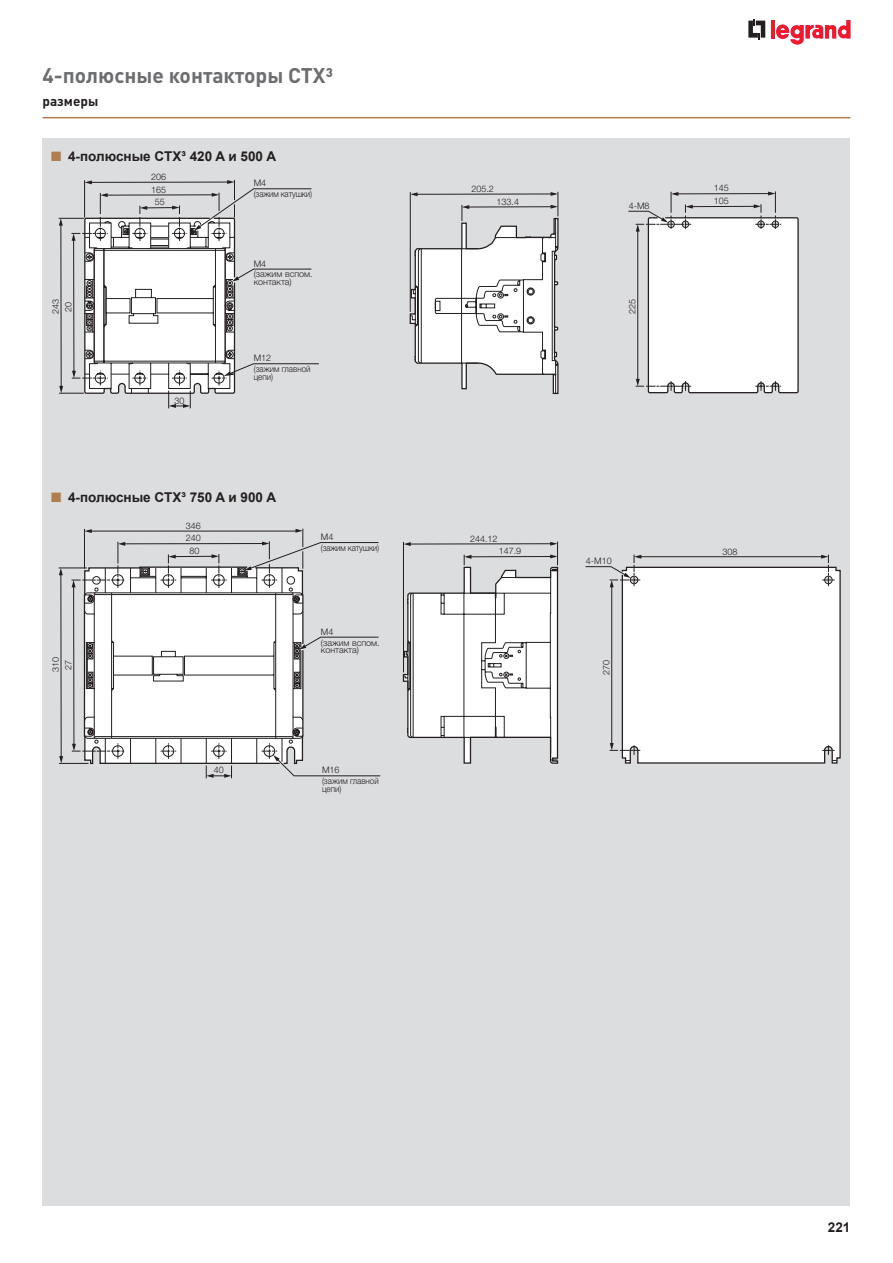
<style>
.page{position:relative;width:893px;height:1263px;background:#fff}
.page>*{position:absolute;margin:0;border:0;box-sizing:border-box;transform-origin:0 0}
.t1{font:700 21px "DIN Pro";color:#6c6d70}
.t2{font:700 13.5px "Arial";color:#231f20}
.t3{font:700 13.5px "DIN Pro";color:#231f20}
.t4{font:300 9px/10.8px "Helvetica Neue LTW1 G";color:#231f20}
.t5{font:300 9px/10.8px "Helvetica Neue LTW1 G";letter-spacing:-.02em;color:#231f20}
.t6{font:300 9px "Helvetica Neue LTW1 G";color:#231f20;scale:.9 1}
.s1{color:#b17e4e}
</style>
<div class="page">
<div style="left:43px;top:138px;width:807px;height:1067px;background:#dcdddf"></div>
<svg style="left:748px;top:19px;width:17px;height:20px"></svg>
<hr style="left:771px;top:20px;width:4px;height:18px;background:#ee1d23">
<svg style="left:776px;top:20px;width:74px;height:25px"></svg>
<hr style="left:43px;top:117px;width:807px;height:1px;background:#b17e4e">
<svg style="left:59px;top:180px;width:260px;height:228px"></svg>
<svg style="left:59px;top:529px;width:321px;height:249px"></svg>
<svg style="left:410px;top:192px;width:149px;height:202px"></svg>
<svg style="left:403px;top:542px;width:155px;height:222px"></svg>
<svg style="left:628px;top:191px;width:171px;height:202px"></svg>
<svg style="left:585px;top:554px;width:256px;height:210px"></svg>
<h1 class="t1" style="left:43px;top:61px;width:292px">4-полюсные контакторы CTX³</h1>
<h2 class="t3" style="left:43px;top:92px;width:57px">размеры</h2>
<h2 class="t2" style="left:51px;top:147px;width:227px"><span class="s1">■</span> 4-полюсные CTX³ 420 A и 500 A</h2>
<p class="t4" style="left:49px;top:314px;width:17px;line-height:12.8px;rotate:-90deg">243<br>20</p>
<p class="t4" style="left:151px;top:171px;width:17px">206</p>
<p class="t4" style="left:151px;top:184px;width:17px">165</p>
<p class="t4" style="left:155px;top:197px;width:12px">55</p>
<p class="t4" style="left:174px;top:395px;width:12px">30</p>
<p class="t5" style="left:254px;top:178px;width:60px">M4<br>(зажим катушки)</p>
<p class="t4" style="left:254px;top:258px;width:60px">M4<br>(зажим вспом.</p>
<p class="t4" style="left:254px;top:277px;width:40px">контакта)</p>
<p class="t4" style="left:254px;top:353px;width:58px">M12<br>(зажим главной</p>
<p class="t6" style="left:254px;top:371px;width:23px">цепи)</p>
<h2 class="t2" style="left:51px;top:488px;width:227px"><span class="s1">■</span> 4-полюсные CTX³ 750 A и 900 A</h2>
<p class="t4" style="left:49px;top:672px;width:17px;line-height:12.8px;rotate:-90deg">310<br>27</p>
<p class="t4" style="left:186px;top:520px;width:17px">346</p>
<p class="t4" style="left:186px;top:533px;width:17px">240</p>
<p class="t4" style="left:189px;top:545px;width:12px">80</p>
<p class="t4" style="left:214px;top:765px;width:12px">40</p>
<p class="t5" style="left:321px;top:531px;width:60px">M4<br>(зажим катушки)</p>
<p class="t4" style="left:321px;top:626px;width:60px">M4<br>(зажим вспом.</p>
<p class="t4" style="left:321px;top:645px;width:40px">контакта)</p>
<p class="t4" style="left:322px;top:765px;width:58px">M16<br>(зажим главной</p>
<p class="t6" style="left:322px;top:783px;width:23px">цепи)</p>
<p class="t4" style="left:471px;top:183px;width:24px">205.2</p>
<p class="t4" style="left:497px;top:196px;width:24px">133.4</p>
<p class="t4" style="left:629px;top:200px;width:22px">4-M8</p>
<p class="t4" style="left:627px;top:314px;width:17px;rotate:-90deg">225</p>
<p class="t4" style="left:714px;top:183px;width:17px">145</p>
<p class="t4" style="left:714px;top:196px;width:17px">105</p>
<p class="t4" style="left:470px;top:533px;width:29px">244.12</p>
<p class="t4" style="left:499px;top:546px;width:24px">147.9</p>
<p class="t4" style="left:586px;top:556px;width:27px">4-M10</p>
<p class="t4" style="left:601px;top:675px;width:17px;rotate:-90deg">270</p>
<p class="t4" style="left:723px;top:546px;width:17px">308</p>
<h2 class="t2" style="left:828px;top:1219px;width:24px">221</h2>
</div>
